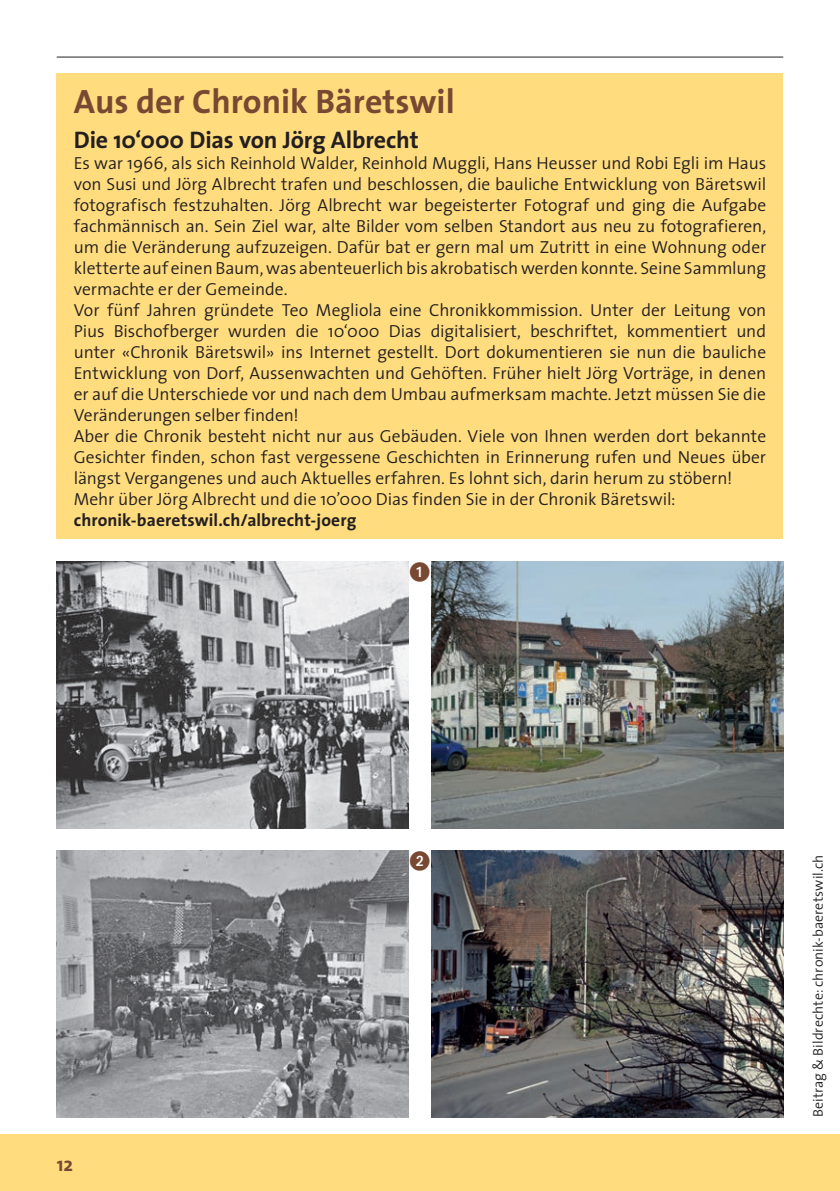
<style>
.page{position:relative;width:840px;height:1191px;background:#fff}
.page>*{position:absolute;margin:0;border:0;box-sizing:border-box;transform-origin:0 0}
.t1{font:700 34px "The Sans";color:#794833}
.t2{font:700 24px "The Sans";letter-spacing:-.005em;color:#231f20}
.t3{font:700 20px "The Sans";color:#794833}
.t4{font:20px "European Pi One";color:#794833}
.t5{font:300 17.6px/21px "The Sans";letter-spacing:-.005em;color:#231f20}
.t6{font:700 17.6px "The Sans";letter-spacing:.005em;color:#231f20}
.t7{font:300 14px "The Sans";letter-spacing:.005em;color:#231f20}
</style>
<div class="page">
<div style="left:0;top:1134px;width:839px;height:57px;background:#ffdc7e"></div>
<hr style="left:57px;top:57px;width:725px;height:1px;background:#231f20">
<div style="left:57px;top:74px;width:725px;height:465px;background:#ffdc7e"></div>
<img style="left:57px;top:561px;width:351px;height:267px">
<img style="left:431px;top:561px;width:351px;height:267px">
<img style="left:57px;top:850px;width:351px;height:267px">
<img style="left:431px;top:850px;width:351px;height:267px">
<h1 class="t1" style="left:74px;top:73px;width:382px">Aus der Chronik Bäretswil</h1>
<h2 class="t2" style="left:74px;top:120px;width:346px">Die 10‘000 Dias von Jörg Albrecht</h2>
<p class="t5" style="left:74px;top:152px;width:693px">Es war 1966, als sich Reinhold Walder, Reinhold Muggli, Hans Heusser und Robi Egli im Haus von Susi und Jörg Albrecht trafen und beschlossen, die bauliche Entwicklung von Bäretswil fotografisch festzuhalten. Jörg Albrecht war begeisterter Fotograf und ging die Aufgabe fachmännisch an. Sein Ziel war, alte Bilder vom selben Standort aus neu zu fotografieren, um die Veränderung aufzuzeigen. Dafür bat er gern mal um Zutritt in eine Wohnung oder kletterte auf einen Baum, was abenteuerlich bis akrobatisch werden konnte. Seine Sammlung vermachte er der Gemeinde.<br>Vor fünf Jahren gründete Teo Megliola eine Chronikkommission. Unter der Leitung von Pius Bischofberger wurden die 10‘000 Dias digitalisiert, beschriftet, kommentiert und unter «Chronik Bäretswil» ins Internet gestellt. Dort dokumentieren sie nun die bauliche Entwicklung von Dorf, Aussenwachten und Gehöften. Früher hielt Jörg Vorträge, in denen er auf die Unterschiede vor und nach dem Umbau aufmerksam machte. Jetzt müssen Sie die Veränderungen selber finden!<br>Aber die Chronik besteht nicht nur aus Gebäuden. Viele von Ihnen werden dort bekannte Gesichter finden, schon fast vergessene Geschichten in Erinnerung rufen und Neues über längst Vergangenes und auch Aktuelles erfahren. Es lohnt sich, darin herum zu stöbern!<br>Mehr über Jörg Albrecht und die 10’000 Dias finden Sie in der Chronik Bäretswil:</p>
<p class="t6" style="left:74px;top:505px;width:284px">chronik-baeretswil.ch/albrecht-joerg</p>
<p class="t4" style="left:410px;top:560px;width:21px">1</p>
<p class="t3" style="left:57px;top:1147px;width:18px">12</p>
<p class="t4" style="left:410px;top:850px;width:21px">2</p>
<p class="t7" style="left:806px;top:1117px;width:264px;rotate:-90deg">Beitrag &amp; Bildrechte: chronik-baeretswil.ch</p>
</div>
